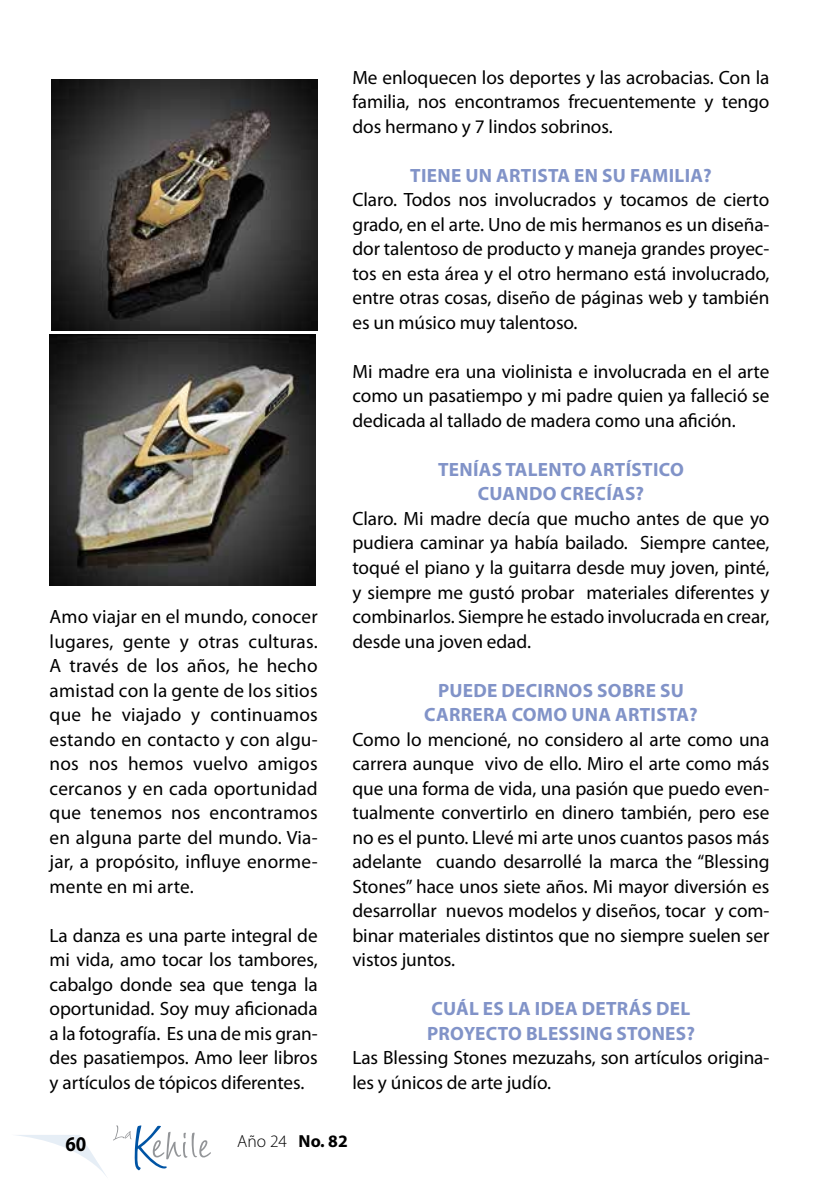
<style>
.page{position:relative;width:829px;height:1191px;background:#fff}
.page>*{position:absolute;margin:0;border:0;box-sizing:border-box;transform-origin:0 0}
.t1{font:700 21px "Myriad Pro";color:#000;scale:.9 1}
.t2{font:19.25px/24.5px "Myriad Pro";letter-spacing:-.005em;color:#000;text-align:justify}
.t3{font:700 19.25px/24.5px "Myriad Pro";letter-spacing:.015em;color:#8193c8;text-align:center}
.t4{font:300 17.5px "Myriad Pro";color:#000}
.s1{font-weight:700}
</style>
<div class="page">
<img style="left:51px;top:79px;width:266px;height:251px">
<img style="left:50px;top:334px;width:266px;height:251px">
<svg style="left:16px;top:1125px;width:195px;height:52px"></svg>
<p class="t2" style="left:50px;top:604px;width:269px">Amo viajar en el mundo, conocer lugares, gente y otras culturas.<br>A través de los años, he hecho amistad con la gente de los sitios que he viajado y continuamos estando en contacto y con algu&shy;nos nos hemos vuelvo amigos cercanos y en cada oportunidad que tenemos nos encontramos en alguna parte del mundo. Via&shy;jar, a propósito, influye enorme&shy;mente en mi arte.</p>
<p class="t2" style="left:50px;top:922px;width:269px">La danza es una parte integral de mi vida, amo tocar los tambores, cabalgo donde sea que tenga la oportunidad. Soy muy aficionada a la fotografía. Es una de mis gran&shy;des pasatiempos. Amo leer libros y artículos de tópicos diferentes.</p>
<p class="t2" style="left:352px;top:65px;width:418px">Me enloquecen los deportes y las acrobacias. Con la familia, nos encontramos frecuentemente y tengo dos hermano y 7 lindos sobrinos.</p>
<p class="t3" style="left:410px;top:162px;width:303px">TIENE UN ARTISTA EN SU FAMILIA?</p>
<p class="t2" style="left:352px;top:187px;width:418px">Claro. Todos nos involucrados y tocamos de cierto grado, en el arte. Uno de mis hermanos es un diseña&shy;dor talentoso de producto y maneja grandes proyec&shy;tos en esta área y el otro hermano está involucrado, entre otras cosas, diseño de páginas web y también es un músico muy talentoso.</p>
<p class="t2" style="left:352px;top:359px;width:418px">Mi madre era una violinista e involucrada en el arte como un pasatiempo y mi padre quien ya falleció se dedicada al tallado de madera como una afición.</p>
<p class="t3" style="left:438px;top:456px;width:247px">TENÍAS TALENTO ARTÍSTICO<br>CUANDO CRECÍAS?</p>
<p class="t2" style="left:352px;top:506px;width:418px">Claro. Mi madre decía que mucho antes de que yo pudiera caminar ya había bailado. Siempre cantee, toqué el piano y la guitarra desde muy joven, pinté, y siempre me gustó probar materiales diferentes y combinarlos. Siempre he estado involucrada en crear, desde una joven edad.</p>
<p class="t3" style="left:424px;top:677px;width:275px">PUEDE DECIRNOS SOBRE SU<br>CARRERA COMO UNA ARTISTA?</p>
<p class="t2" style="left:352px;top:726px;width:418px">Como lo mencioné, no considero al arte como una carrera aunque vivo de ello. Miro el arte como más que una forma de vida, una pasión que puedo even&shy;tualmente convertirlo en dinero también, pero ese no es el punto. Llevé mi arte unos cuantos pasos más adelante cuando desarrollé la marca the “Blessing Stones” hace unos siete años. Mi mayor diversión es desarrollar nuevos modelos y diseños, tocar y com&shy;binar materiales distintos que no siempre suelen ser vistos juntos.</p>
<p class="t3" style="left:427px;top:995px;width:269px;text-align:left">CUÁL ES LA IDEA DETRÁS DEL<br>PROYECTO BLESSING STONES?</p>
<p class="t2" style="left:352px;top:1045px;width:418px">Las Blessing Stones mezuzahs, son artículos origina&shy;les y únicos de arte judío.</p>
<p class="t1" style="left:65px;top:1130px;width:25px">60</p>
<p class="t4" style="left:237px;top:1131px;width:112px">Año 24 <span class="s1">No. 82</span></p>
</div>
